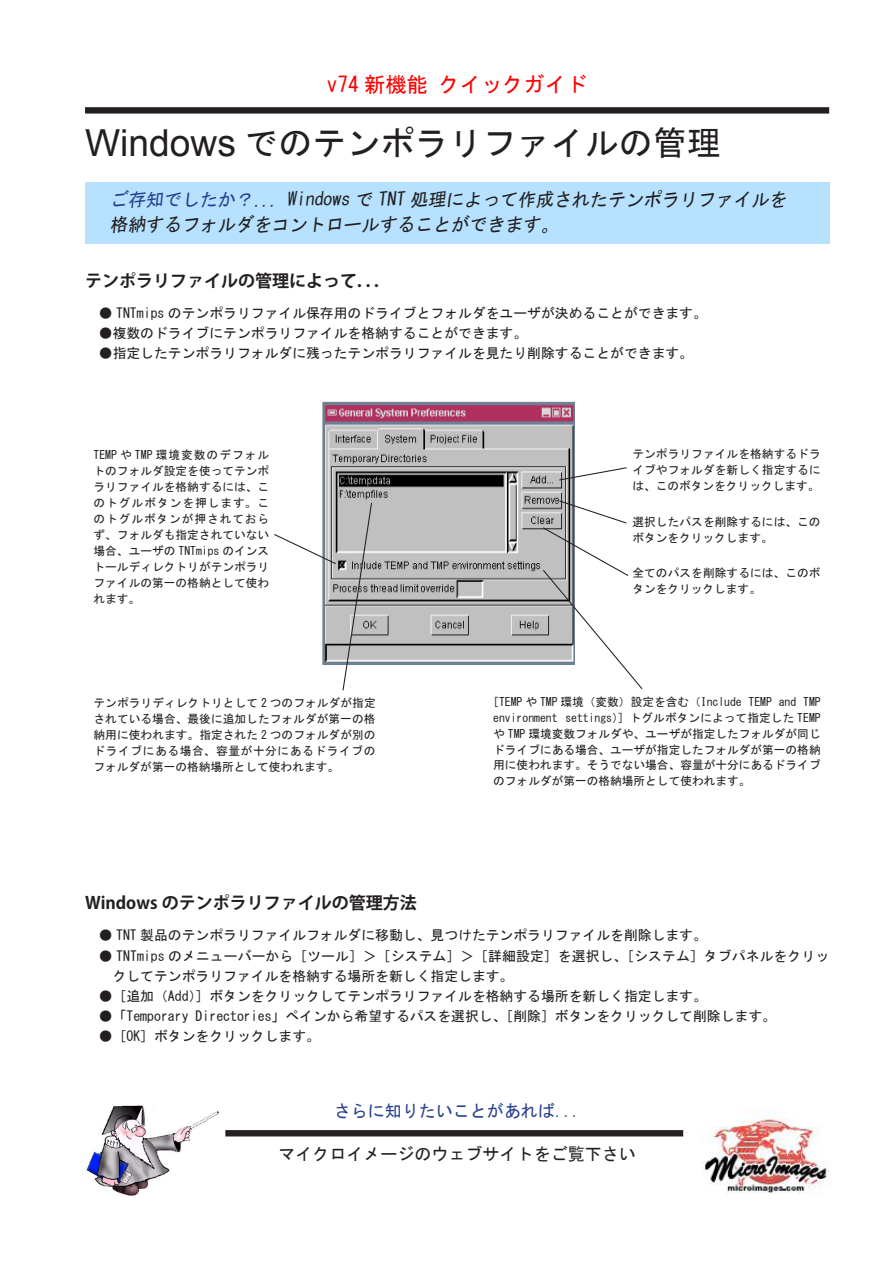
<style>
.page{position:relative;width:893px;height:1263px;background:#fff}
.page>*{position:absolute;margin:0;border:0;box-sizing:border-box;transform-origin:0 0}
.t1{font:34.05px "MS Gothic";color:#231f20}
.t2{font:21.3px "MS Gothic";color:#f00}
.t3{font:italic 18px "MS Gothic";color:#231f20}
.t4{font:italic 18px "MS Gothic";color:#253f8e}
.t5{font:700 16.95px "Koz Go Pro";color:#231f20}
.t6{font:16.95px "MS Gothic";color:#231f20}
.t7{font:16.95px "MS Gothic";color:#253f8e}
.t8{font:13.8px/20.2px "MS Gothic";color:#231f20}
.t9{font:11.7px/15.9px "MS Gothic";color:#231f20}
.s1{font-family:"Arial";font-size:37.2px}
</style>
<div class="page">
<img style="left:322px;top:402px;width:253px;height:262px">
<img style="left:86px;top:1105px;width:133px;height:91px">
<div style="left:85px;top:182px;width:744px;height:61px;background:#b6e1ff"></div>
<div style="left:85px;top:107px;width:744px;height:7px;background:#231f20"></div>
<div style="left:225px;top:1130px;width:458px;height:6px;background:#231f20"></div>
<img style="left:703px;top:1110px;width:125px;height:84px">
<svg style="left:274px;top:502px;width:99px;height:189px"></svg>
<svg style="left:542px;top:499px;width:101px;height:191px"></svg>
<svg style="left:558px;top:466px;width:69px;height:15px"></svg>
<p class="t2" style="left:327px;top:73px;width:102px">v74 新機能</p>
<p class="t2" style="left:438px;top:73px;width:150px">クイックガイド</p>
<p class="t1" style="left:85px;top:126px;width:637px"><span class="s1">Windows</span> でのテンポラリファイルの管理</p>
<p class="t4" style="left:109px;top:197px;width:127px;rotate:-6deg">ご存知でしたか</p>
<p class="t3" style="left:286px;top:194px;width:64px;rotate:-6deg">Windows</p>
<p class="t3" style="left:410px;top:210px;width:377px;rotate:-6deg">処理によって作成されたテンポラリファイルを</p>
<p class="t3" style="left:110px;top:238px;width:430px;rotate:-6deg">格納するフォルダをコントロールすることができます</p>
<p class="t5" style="left:85px;top:270px;width:308px">テンポラリファイルの管理によって．．．</p>
<p class="t8" style="left:85px;top:303px;width:623px">　● TNTmips のテンポラリファイル保存用のドライブとフォルダをユーザが決めることができます。</p>
<p class="t8" style="left:85px;top:323px;width:444px">　●複数のドライブにテンポラリファイルを格納することができます。</p>
<p class="t8" style="left:85px;top:343px;width:610px">　●指定したテンポラリフォルダに残ったテンポラリファイルを見たり削除することができます。</p>
<p class="t9" style="left:94px;top:447px;width:177px;text-align:justify">TEMP や TMP 環境変数のデフォルトのフォルダ設定を使ってテンポラリファイルを格納するには、このトグルボタンを押します。このトグルボタンが押されておらず、フォルダも指定されていない場合、ユーザの TNTmips のインストールディレクトリがテンポラリファイルの第一の格納として使われます。</p>
<p class="t9" style="left:94px;top:694px;width:284px;text-align:justify">テンポラリディレクトリとして 2 つのフォルダが指定されている場合、最後に追加したフォルダが第一の格納用に使われます。指定された 2 つのフォルダが別のドライブにある場合、容量が十分にあるドライブのフォルダが第一の格納場所として使われます。</p>
<p class="t9" style="left:632px;top:445px;width:190px;text-align:justify">テンポラリファイルを格納するドライブやフォルダを新しく指定するには、このボタンをクリックします。</p>
<p class="t9" style="left:632px;top:513px;width:190px">選択したパスを削除するには、このボタンをクリックします。</p>
<p class="t9" style="left:632px;top:564px;width:190px">全てのパスを削除するには、このボタンをクリックします。</p>
<p class="t9" style="left:565px;top:693px;width:257px;text-indent:-78px">［TEMP や TMP 環境（変数）設定を含む（Include<br>settings）］トグルボタンによって指定した TEMP</p>
<p class="t9" style="left:749px;top:693px;width:25px">TEMP</p>
<p class="t9" style="left:779px;top:693px;width:19px">and</p>
<p class="t9" style="left:803px;top:693px;width:19px">TMP</p>
<p class="t9" style="left:493px;top:709px;width:329px">environment<br>や TMP 環境変数フォルダや、ユーザが指定したフォルダが同じドライブにある場合、ユーザが指定したフォルダが第一の格納用に使われます。そうでない場合、容量が十分にあるドライブのフォルダが第一の格納場所として使われます。</p>
<p class="t5" style="left:85px;top:892px;width:333px">Windows のテンポラリファイルの管理方法</p>
<p class="t8" style="left:85px;top:925px;width:623px">　● TNT 製品のテンポラリファイルフォルダに移動し、見つけたテンポラリファイルを削除します。</p>
<p class="t8" style="left:85px;top:945px;width:746px">　● TNTmips のメニューバーから［ツール］＞［システム］＞［詳細設定］を選択し、［システム］タブパネルをクリッ　　クしてテンポラリファイルを格納する場所を新しく指定します。</p>
<p class="t8" style="left:85px;top:986px;width:623px">　●［追加（Add）］ボタンをクリックしてテンポラリファイルを格納する場所を新しく指定します。</p>
<p class="t8" style="left:196px;top:1006px;width:582px">Directories」ペインから希望するパスを選択し、［削除］ボタンをクリックして削除します。</p>
<p class="t8" style="left:85px;top:1006px;width:105px">　●「Temporary</p>
<p class="t8" style="left:85px;top:1026px;width:236px">　●［OK］ボタンをクリックします。</p>
<p class="t7" style="left:334px;top:1103px;width:257px">さらに知りたいことがあれば．．．</p>
<p class="t6" style="left:279px;top:1145px;width:359px">マイクロイメージのウェブサイトをご覧下さい</p>
</div>
